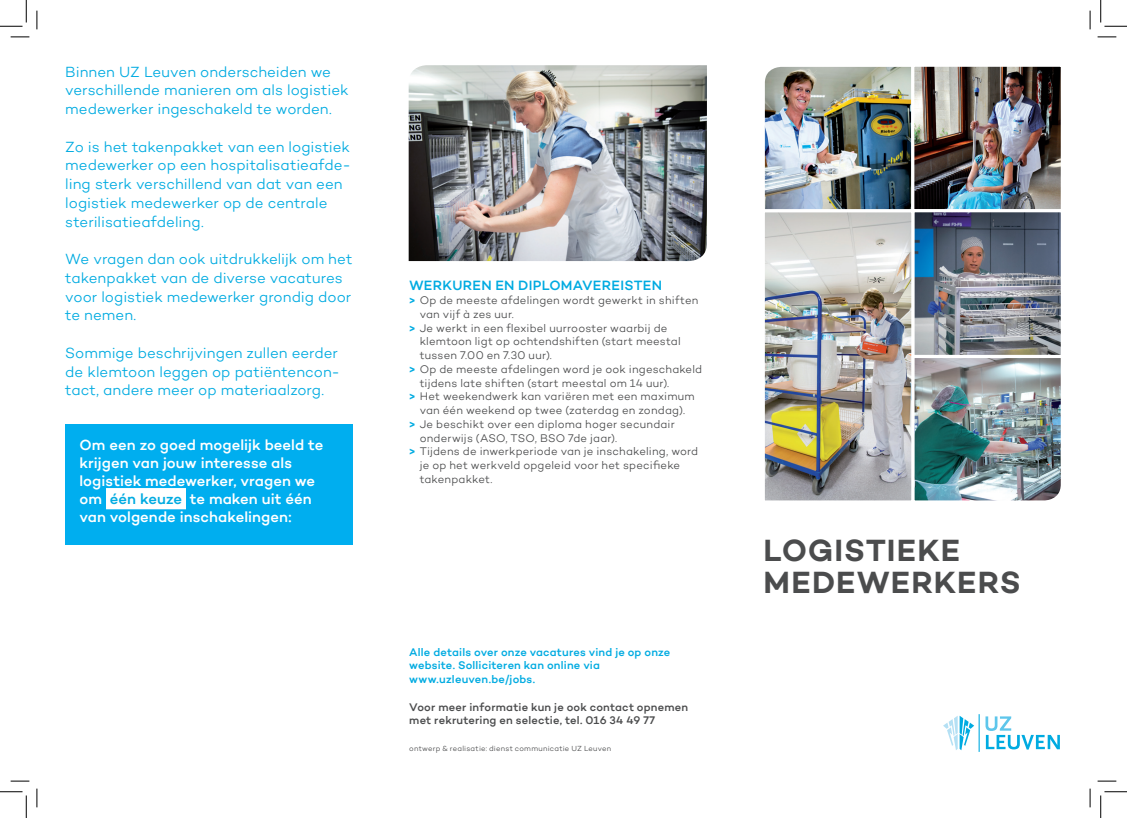
<style>
.page{position:relative;width:1127px;height:818px;background:#fff}
.page>*{position:absolute;margin:0;border:0;box-sizing:border-box;transform-origin:0 0}
.t1{font:600 31.25px/31.2px "Campton";letter-spacing:.03em;color:#4b4c4d}
.t2{font:300 15px/18.8px "Campton";color:#00abe1}
.t3{font:500 15px/18px "Campton";letter-spacing:.005em;color:#fff}
.t4{font:500 13.75px "Campton";letter-spacing:.015em;color:#00abe1}
.t5{font:300 11.25px "Campton";letter-spacing:.015em;color:#4b4c4d}
.t6{font:500 11.25px/13.8px "Campton";letter-spacing:.015em;color:#00abe1}
.t7{font:500 11.25px/13.8px "Campton";letter-spacing:.015em;color:#4b4c4d}
.t8{font:300 7.5px "Campton";letter-spacing:.03em;color:#4b4c4d}
.s1{color:#00abe1}
.s2{font-weight:600;color:#00abe1}
</style>
<div class="page">
<hr style="left:978px;top:714px;width:1px;height:38px;background:#00abe1">
<svg style="left:985px;top:716px;width:74px;height:33px"></svg>
<svg style="left:943px;top:716px;width:30px;height:34px"></svg>
<div style="left:65px;top:424px;width:287px;height:120px;background:#00aeef"></div>
<div style="left:106px;top:488px;width:80px;height:21px;background:#fff"></div>
<img style="left:764px;top:66px;width:147px;height:143px">
<img style="left:915px;top:68px;width:144px;height:140px">
<div style="left:911px;top:64px;width:152px;height:148px;border:3px solid #fff"></div>
<img style="left:765px;top:213px;width:294px;height:286px">
<div style="left:911px;top:209px;width:152px;height:149px;border:3px solid #fff"></div>
<img style="left:909px;top:353px;width:154px;height:148px">
<div style="left:761px;top:209px;width:153px;height:294px;border:3px solid #fff"></div>
<img style="left:408px;top:65px;width:298px;height:196px">
<svg style="left:11px;top:36px;width:18px;height:2px"></svg>
<svg style="left:1097px;top:36px;width:18px;height:2px"></svg>
<svg style="left:11px;top:780px;width:18px;height:2px"></svg>
<svg style="left:1097px;top:780px;width:18px;height:2px"></svg>
<svg style="left:36px;top:11px;width:2px;height:18px"></svg>
<svg style="left:36px;top:788px;width:2px;height:19px"></svg>
<svg style="left:1089px;top:11px;width:1px;height:18px"></svg>
<svg style="left:1089px;top:788px;width:1px;height:19px"></svg>
<svg style="left:0;top:0;width:27px;height:27px"></svg>
<svg style="left:0;top:791px;width:27px;height:27px"></svg>
<svg style="left:1100px;top:0;width:26px;height:27px"></svg>
<svg style="left:1100px;top:791px;width:26px;height:27px"></svg>
<h2 class="t2" style="left:65px;top:62px;width:285px">Binnen UZ Leuven onderscheiden we verschillende manieren om als logistiek medewerker ingeschakeld te worden.</h2>
<h2 class="t2" style="left:65px;top:137px;width:287px">Zo is het takenpakket van een logistiek medewerker op een hospitalisatieafde&shy;ling sterk verschillend van dat van een logistiek medewerker op de centrale sterilisatieafdeling.</h2>
<h2 class="t2" style="left:65px;top:249px;width:288px">We vragen dan ook uitdrukkelijk om het takenpakket van de diverse vacatures voor logistiek medewerker grondig door te nemen.</h2>
<h2 class="t2" style="left:65px;top:343px;width:276px">Sommige beschrijvingen zullen eerder de klemtoon leggen op patiëntencon&shy;tact, andere meer op materiaalzorg.</h2>
<h2 class="t3" style="left:79px;top:435px;width:245px">Om een zo goed mogelijk beeld te krijgen van jouw interesse als logistiek medewerker, vragen we om <span class="s1">één keuze</span> te maken uit één van volgende inschakelingen:</h2>
<p class="t4" style="left:409px;top:277px;width:254px">WERKUREN EN DIPLOMAVEREISTEN</p>
<p class="t5" style="left:409px;top:293px;width:291px"><span class="s2">&gt;</span> Op de meeste afdelingen wordt gewerkt in shiften</p>
<p class="t5" style="left:419px;top:307px;width:95px">van vijf à zes uur.</p>
<p class="t5" style="left:409px;top:321px;width:260px"><span class="s2">&gt;</span> Je werkt in een flexibel uurrooster waarbij de</p>
<p class="t5" style="left:419px;top:335px;width:262px">klemtoon ligt op ochtendshiften (start meestal</p>
<p class="t5" style="left:419px;top:348px;width:134px">tussen 7.00 en 7.30 uur).</p>
<p class="t5" style="left:409px;top:362px;width:294px"><span class="s2">&gt;</span> Op de meeste afdelingen word je ook ingeschakeld</p>
<p class="t5" style="left:419px;top:376px;width:251px">tijdens late shiften (start meestal om 14 uur).</p>
<p class="t5" style="left:409px;top:390px;width:287px"><span class="s2">&gt;</span> Het weekendwerk kan variëren met een maximum</p>
<p class="t5" style="left:419px;top:403px;width:267px">van één weekend op twee (zaterdag en zondag).</p>
<p class="t5" style="left:409px;top:417px;width:267px"><span class="s2">&gt;</span> Je beschikt over een diploma hoger secundair</p>
<p class="t5" style="left:419px;top:431px;width:199px">onderwijs (ASO, TSO, BSO 7de jaar).</p>
<p class="t5" style="left:409px;top:445px;width:290px"><span class="s2">&gt;</span> Tijdens de inwerkperiode van je inschakeling, word</p>
<p class="t5" style="left:419px;top:458px;width:262px">je op het werkveld opgeleid voor het specifieke</p>
<p class="t5" style="left:419px;top:472px;width:74px">takenpakket.</p>
<p class="t6" style="left:409px;top:644px;width:262px">Alle details over onze vacatures vind je op onze website. Solliciteren kan online via www.uzleuven.be/jobs.</p>
<p class="t7" style="left:409px;top:699px;width:280px">Voor meer informatie kun je ook contact opnemen met rekrutering en selectie, tel. 016 34 49 77</p>
<p class="t8" style="left:409px;top:744px;width:203px">ontwerp &amp; realisatie: dienst communicatie UZ Leuven</p>
<h1 class="t1" style="left:763px;top:534px;width:259px">LOGISTIEKE<br>MEDEWERKERS</h1>
</div>
